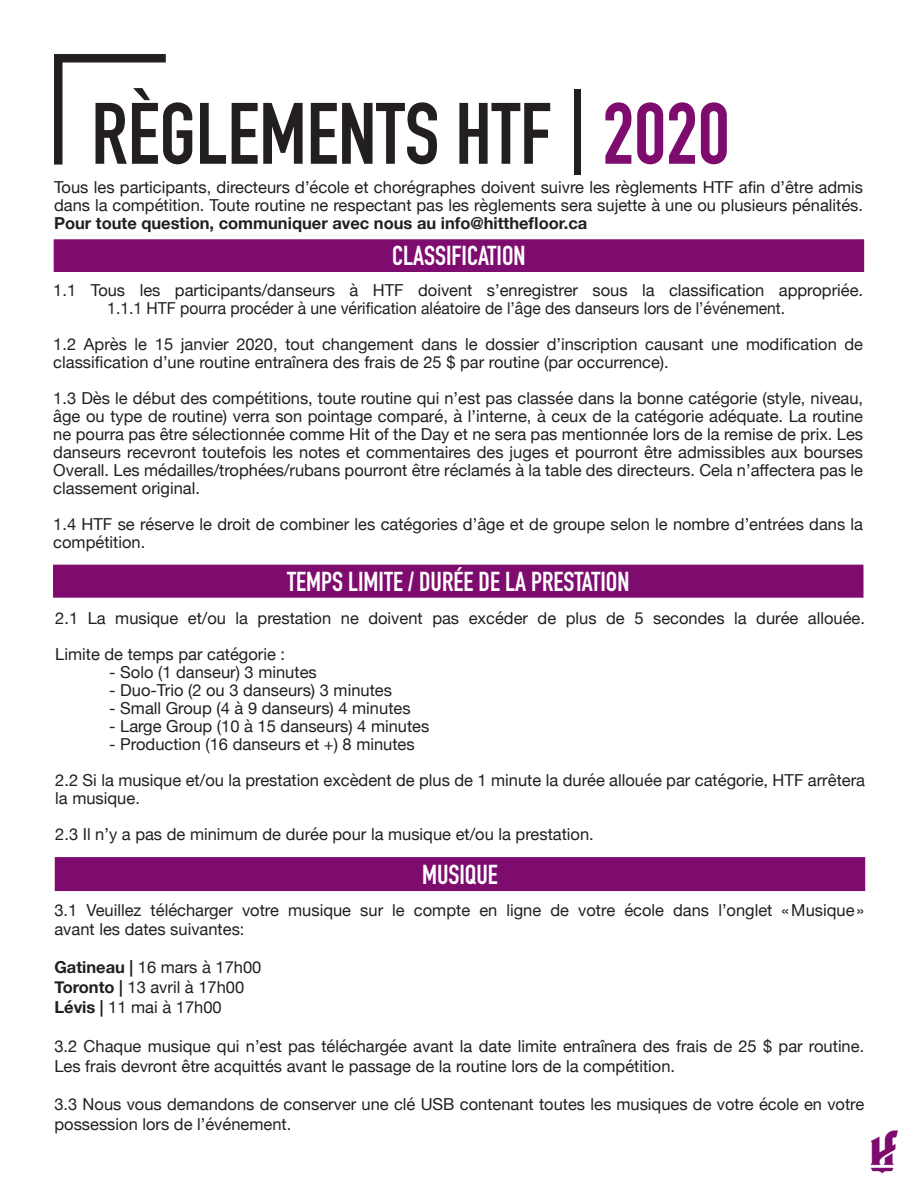
<style>
.page{position:relative;width:918px;height:1188px;background:#fff}
.page>*{position:absolute;margin:0;border:0;box-sizing:border-box;transform-origin:0 0}
.t1{font:700 85.5px "DIN Condensed";color:#231f20}
.t2{font:700 27px "DIN Condensed";color:#fff}
.t3{font:16.5px/18px "Helvetica Neue";color:#231f20;text-align:justify}
.t4{font:16.5px "Helvetica Neue";color:#231f20;scale:.95 1}
.s1{color:#7e0c6e}
.s2{font-weight:700}
</style>
<div class="page">
<img style="left:870px;top:1130px;width:28px;height:44px">
<div style="left:54px;top:54px;width:9px;height:111px;background:#231f20"></div>
<div style="left:55px;top:54px;width:111px;height:9px;background:#231f20"></div>
<div style="left:54px;top:240px;width:810px;height:31px;background:#7e0c6e"></div>
<div style="left:54px;top:240px;width:810px;height:32px;border:1px solid #7e0c6e"></div>
<div style="left:54px;top:565px;width:809px;height:32px;background:#7e0c6e"></div>
<div style="left:53px;top:565px;width:811px;height:33px;border:2px solid #7e0c6e"></div>
<div style="left:56px;top:858px;width:808px;height:32px;background:#7e0c6e"></div>
<div style="left:55px;top:857px;width:810px;height:34px;border:2px solid #7e0c6e"></div>
<p class="t1" style="left:91px;top:76px;width:640px">RÈGLEMENTS HTF | <span class="s1">2020</span></p>
<p class="t3" style="left:54px;top:179px;width:811px">Tous les participants, directeurs d’école et chorégraphes doivent suivre les règlements HTF afin d’être admis dans la compétition. Toute routine ne respectant pas les règlements sera sujette à une ou plusieurs pénalités.<br><span class="s2">Pour toute question, communiquer avec nous au info@hitthefloor.ca</span></p>
<p class="t2" style="left:392px;top:238px;width:135px">CLASSIFICATION</p>
<p class="t3" style="left:53px;top:282px;width:811px">1.1 Tous les participants/danseurs à HTF doivent s’enregistrer sous la classification appropriée.</p>
<p class="t4" style="left:107px;top:296px;width:715px">1.1.1 HTF pourra procéder à une vérification aléatoire de l’âge des danseurs lors de l’événement.</p>
<p class="t3" style="left:53px;top:336px;width:811px">1.2 Après le 15 janvier 2020, tout changement dans le dossier d’inscription causant une modification de</p>
<p class="t3" style="left:53px;top:354px;width:617px">classification d’une routine entraînera des frais de 25 $ par routine (par occurrence).</p>
<p class="t3" style="left:53px;top:390px;width:811px">1.3 Dès le début des compétitions, toute routine qui n’est pas classée dans la bonne catégorie (style, niveau, âge ou type de routine) verra son pointage comparé, à l’interne, à ceux de la catégorie adéquate. La routine ne pourra pas être sélectionnée comme Hit of the Day et ne sera pas mentionnée lors de la remise de prix. Les danseurs recevront toutefois les notes et commentaires des juges et pourront être admissibles aux bourses Overall. Les médailles/trophées/rubans pourront être réclamés à la table des directeurs. Cela n’affectera pas le classement original.</p>
<p class="t3" style="left:53px;top:516px;width:811px">1.4 HTF se réserve le droit de combiner les catégories d’âge et de groupe selon le nombre d’entrées dans la compétition.</p>
<p class="t2" style="left:287px;top:563px;width:344px">TEMPS LIMITE / DURÉE DE LA PRESTATION</p>
<p class="t3" style="left:55px;top:610px;width:811px">2.1 La musique et/ou la prestation ne doivent pas excéder de plus de 5 secondes la durée allouée.</p>
<p class="t3" style="left:55px;top:646px;width:231px">Limite de temps par catégorie :</p>
<p class="t3" style="left:109px;top:664px;width:209px">- Solo (1 danseur) 3 minutes</p>
<p class="t3" style="left:109px;top:682px;width:284px">- Duo-Trio (2 ou 3 danseurs) 3 minutes</p>
<p class="t3" style="left:109px;top:700px;width:303px">- Small Group (4 à 9 danseurs) 4 minutes</p>
<p class="t3" style="left:109px;top:718px;width:322px">- Large Group (10 à 15 danseurs) 4 minutes</p>
<p class="t3" style="left:109px;top:736px;width:307px">- Production (16 danseurs et +) 8 minutes</p>
<p class="t3" style="left:55px;top:772px;width:811px">2.2 Si la musique et/ou la prestation excèdent de plus de 1 minute la durée allouée par catégorie, HTF arrêtera la musique.</p>
<p class="t3" style="left:55px;top:826px;width:540px">2.3 Il n’y a pas de minimum de durée pour la musique et/ou la prestation.</p>
<p class="t2" style="left:422px;top:856px;width:77px">MUSIQUE</p>
<p class="t3" style="left:54px;top:902px;width:811px">3.1 Veuillez télécharger votre musique sur le compte en ligne de votre école dans l’onglet «Musique»</p>
<p class="t3" style="left:54px;top:921px;width:192px">avant les dates suivantes:</p>
<p class="t3" style="left:54px;top:959px;width:208px"><span class="s2">Gatineau |</span> 16 mars à 17h00</p>
<p class="t3" style="left:54px;top:979px;width:191px"><span class="s2">Toronto |</span> 13 avril à 17h00</p>
<p class="t3" style="left:54px;top:999px;width:169px"><span class="s2">Lévis |</span> 11 mai à 17h00</p>
<p class="t3" style="left:54px;top:1038px;width:811px">3.2 Chaque musique qui n’est pas téléchargée avant la date limite entraînera des frais de 25 $ par routine.</p>
<p class="t3" style="left:54px;top:1058px;width:622px">Les frais devront être acquittés avant le passage de la routine lors de la compétition.</p>
<p class="t3" style="left:54px;top:1096px;width:811px">3.3 Nous vous demandons de conserver une clé USB contenant toutes les musiques de votre école en votre</p>
<p class="t3" style="left:54px;top:1116px;width:238px">possession lors de l’événement.</p>
</div>
